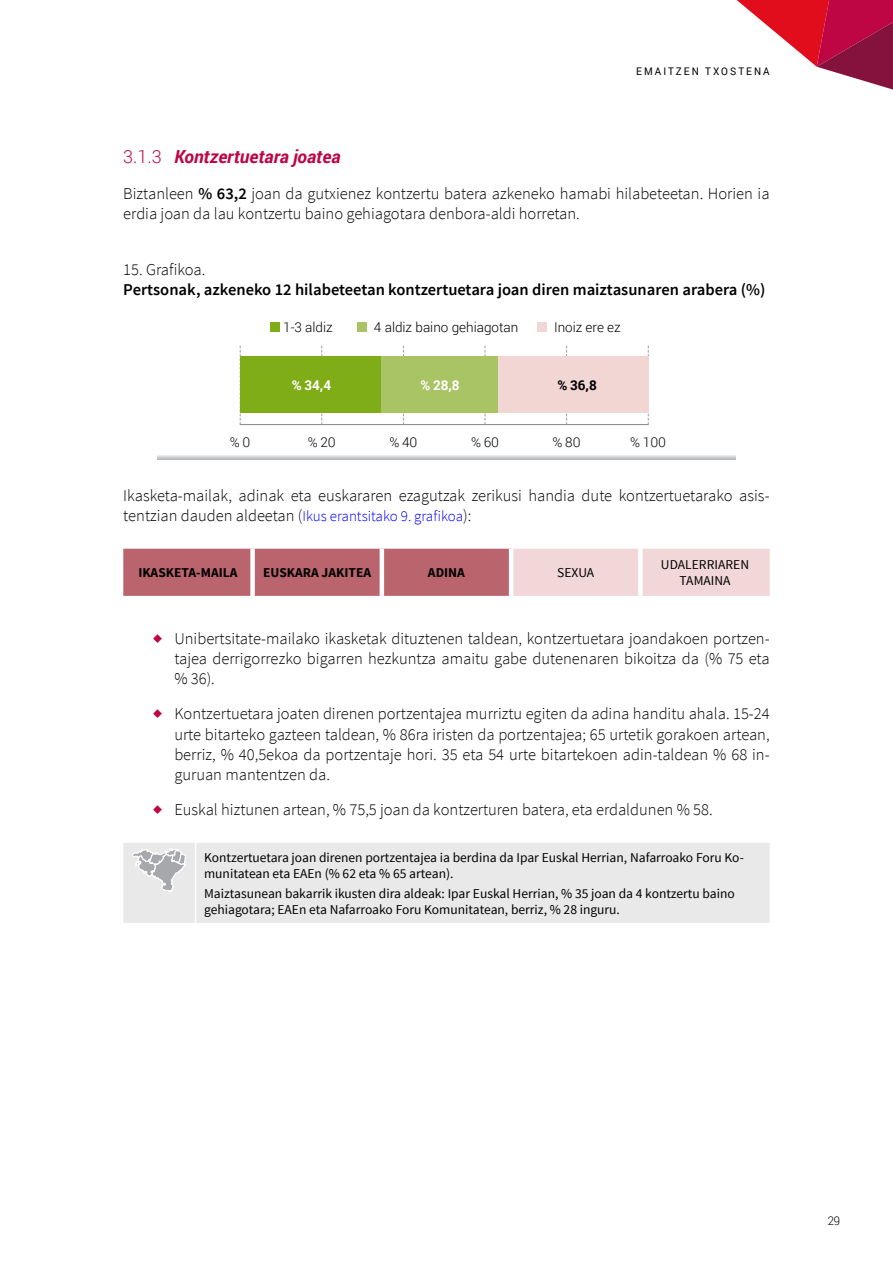
<style>
.page{position:relative;width:893px;height:1263px;background:#fff}
.page>*{position:absolute;margin:0;border:0;box-sizing:border-box;transform-origin:0 0}
.t1{font:italic 700 18px "Roboto";color:#bd0643}
.t2{font:300 16.5px/20.2px "Source Sans Pro";color:#000}
.t3{font:600 16.5px "Source Sans Pro";color:#000}
.t4{font:13.5px/16.2px "Source Sans Pro";color:#000}
.t5{font:300 13.5px "Roboto";color:#000}
.t6{font:700 13.5px "Source Sans Pro";color:#000}
.t7{font:700 13.5px "Roboto";color:#fff}
.t8{font:700 13.5px "Roboto";color:#000}
.t9{font:300 12px "Roboto";color:#000;scale:.95 1}
.t10{font:10.5px "Roboto";letter-spacing:.2em;color:#000;scale:.95 1}
.s1{font-weight:300;font-style:normal}
.s2{font-weight:600}
.s3{font-size:15px;color:#00f}
</style>
<div class="page">
<svg style="left:736px;top:0;width:157px;height:90px"></svg>
<svg style="left:157px;top:455px;width:579px;height:4px;background:#d4d5d6"></svg>
<hr style="left:240px;top:424px;width:408px;height:1px;background:#87888a">
<svg style="left:322px;top:346px;width:1px;height:79px"></svg>
<svg style="left:403px;top:345px;width:1px;height:80px"></svg>
<svg style="left:485px;top:345px;width:1px;height:80px"></svg>
<svg style="left:566px;top:345px;width:1px;height:80px"></svg>
<svg style="left:648px;top:345px;width:1px;height:80px"></svg>
<svg style="left:240px;top:345px;width:10px;height:80px"></svg>
<div style="left:498px;top:356px;width:150px;height:56px;background:#f1d6d3"></div>
<div style="left:381px;top:356px;width:117px;height:56px;background:#a9c465"></div>
<div style="left:240px;top:356px;width:141px;height:56px;background:#7fad17"></div>
<div style="left:270px;top:322px;width:9px;height:9px;background:#7fad17"></div>
<div style="left:358px;top:322px;width:9px;height:9px;background:#a9c465"></div>
<div style="left:538px;top:322px;width:9px;height:9px;background:#f1d6d3"></div>
<svg style="left:123px;top:549px;width:647px;height:47px;background:#d09298"></svg>
<div style="left:250px;top:549px;width:5px;height:47px;background:#fff"></div>
<hr style="left:380px;top:549px;width:4px;height:47px;background:#fff">
<hr style="left:509px;top:549px;width:4px;height:47px;background:#fff">
<div style="left:638px;top:549px;width:5px;height:47px;background:#fff"></div>
<div style="left:123px;top:843px;width:647px;height:80px;background:#e9e9ea"></div>
<hr style="left:195px;top:843px;width:1px;height:80px;background:#fff">
<svg style="left:132px;top:849px;width:54px;height:42px"></svg>
<p class="t10" style="left:636px;top:64px;width:142px">EMAITZEN TXOSTENA</p>
<p class="t1" style="left:123px;top:144px;width:219px"><span class="s1">3.1.3</span> Kontzertuetara joatea</p>
<p class="t2" style="left:123px;top:183px;width:648px">Biztanleen <span class="s2">% 63,2</span> joan da gutxienez kontzertu batera azkeneko hamabi hilabeteetan. Horien ia erdia joan da lau kontzertu baino gehiagotara denbora-aldi horretan.</p>
<p class="t2" style="left:123px;top:260px;width:84px">15. Grafikoa.</p>
<p class="t3" style="left:123px;top:280px;width:643px">Pertsonak, azkeneko 12 hilabeteetan kontzertuetara joan diren maiztasunaren arabera (%)</p>
<p class="t5" style="left:283px;top:317px;width:51px">1-3 aldiz</p>
<p class="t5" style="left:374px;top:317px;width:146px">4 aldiz baino gehiagotan</p>
<p class="t5" style="left:554px;top:317px;width:68px">Inoiz ere ez</p>
<p class="t7" style="left:292px;top:375px;width:41px">% 34,4</p>
<p class="t7" style="left:420px;top:375px;width:41px">% 28,8</p>
<p class="t8" style="left:557px;top:375px;width:41px">% 36,8</p>
<p class="t5" style="left:230px;top:432px;width:22px">% 0</p>
<p class="t5" style="left:308px;top:432px;width:30px">% 20</p>
<p class="t5" style="left:389px;top:432px;width:30px">% 40</p>
<p class="t5" style="left:471px;top:432px;width:30px">% 60</p>
<p class="t5" style="left:553px;top:432px;width:30px">% 80</p>
<p class="t5" style="left:630px;top:432px;width:37px">% 100</p>
<p class="t2" style="left:123px;top:485px;width:648px">Ikasketa-mailak, adinak eta euskararen ezagutzak zerikusi handia dute kontzertuetarako asis&shy;tentzian dauden aldeetan (<span class="s3">Ikus erantsitako 9. grafikoa</span>):</p>
<p class="t6" style="left:138px;top:564px;width:101px">IKASKETA-MAILA</p>
<p class="t6" style="left:263px;top:564px;width:109px">EUSKARA JAKITEA</p>
<p class="t6" style="left:428px;top:564px;width:39px">ADINA</p>
<p class="t4" style="left:557px;top:565px;width:38px">SEXUA</p>
<p class="t4" style="left:661px;top:557px;width:90px;text-align:center">UDALERRIAREN<br>TAMAINA</p>
<p class="t2" style="left:174px;top:628px;width:597px;text-align:justify;text-indent:-21px"><sup>◆</sup> Unibertsitate-mailako ikasketak dituztenen taldean, kontzertuetara joandakoen portzen&shy;tajea derrigorrezko bigarren hezkuntza amaitu gabe dutenenaren bikoitza da (% 75 eta % 36).</p>
<p class="t2" style="left:174px;top:704px;width:597px;text-align:justify;text-indent:-21px"><sup>◆</sup> Kontzertuetara joaten direnen portzentajea murriztu egiten da adina handitu ahala. 15-24 urte bitarteko gazteen taldean, % 86ra iristen da portzentajea; 65 urtetik gorakoen artean, berriz, % 40,5ekoa da portzentaje hori. 35 eta 54 urte bitartekoen adin-taldean % 68 in&shy;guruan mantentzen da.</p>
<p class="t2" style="left:153px;top:800px;width:561px"><sup>◆</sup> Euskal hiztunen artean, % 75,5 joan da kontzerturen batera, eta erdaldunen % 58.</p>
<p class="t4" style="left:204px;top:849px;width:541px">Kontzertuetara joan direnen portzentajea ia berdina da Ipar Euskal Herrian, Nafarroako Foru Ko&shy;munitatean eta EAEn (% 62 eta % 65 artean).</p>
<p class="t4" style="left:204px;top:886px;width:532px">Maiztasunean bakarrik ikusten dira aldeak: Ipar Euskal Herrian, % 35 joan da 4 kontzertu baino gehiagotara; EAEn eta Nafarroako Foru Komunitatean, berriz, % 28 inguru.</p>
<p class="t9" style="left:828px;top:1212px;width:15px">29</p>
</div>
